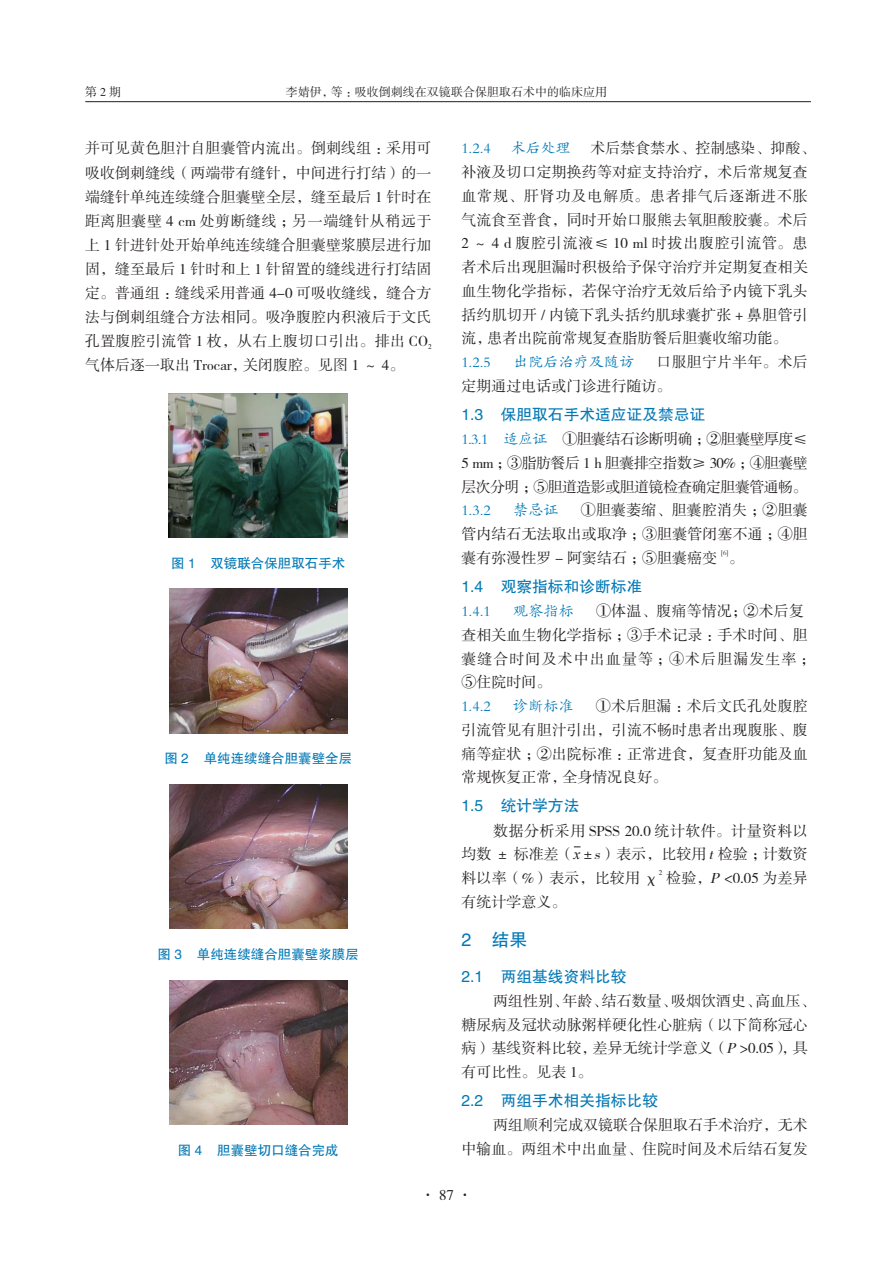
<style>
.page{position:relative;width:893px;height:1263px;background:#fff}
.page>*{position:absolute;margin:0;border:0;box-sizing:border-box;transform-origin:0 0}
._1标题{font:18px "FZHTK GBK1 0";color:#0078b6}
._2标题{font:15.75px "FZHTK GBK1 0";color:#0078b6}
.全文段路样式{font:15px/23.7px "FZSSK GBK1 0";letter-spacing:.005em;color:#231f20;text-align:justify}
.全文段路样式-2{font:15px "FZKTK GBK1 0";letter-spacing:.01em;color:#0078b6}
._4中文标题_1{font:13.5px "FZHTK GBK1 0";color:#0078b6}
.书眉{font:12px "FZSSK GBK1 0";color:#231f20}
.全文段路样式-3{font:7.2px "FZKTK GBK1 0";color:#231f20}
.全文段路样式-4{font:7.2px "FZSSK GBK1 0";color:#231f20}
.s1{font-family:"FZKTK GBK1 0";color:#0078b6}
.s2{font-family:"Times New Roman";font-style:italic}
.s3{font-style:italic}
</style>
<div class="page">
<hr style="left:85px;top:101px;width:726px;height:1px;background:#231f20">
<img style="left:169px;top:393px;width:178px;height:145px">
<img style="left:169px;top:588px;width:179px;height:145px">
<img style="left:169px;top:784px;width:179px;height:144px">
<img style="left:169px;top:980px;width:179px;height:145px">
<p class="书眉" style="left:85px;top:85px;width:37px">第2期</p>
<p class="书眉" style="left:286px;top:86px;width:323px">李婧伊，等：吸收倒刺线在双镜联合保胆取石术中的临床应用</p>
<p class="全文段路样式" style="left:85px;top:137px;width:348px;line-height:24.2px">并可见黄色胆汁自胆囊管内流出。倒刺线组：采用可吸收倒刺缝线（两端带有缝针，中间进行打结）的一端缝针单纯连续缝合胆囊壁全层，缝至最后 1 针时在距离胆囊壁 4 cm 处剪断缝线；另一端缝针从稍远于上 1 针进针处开始单纯连续缝合胆囊壁浆膜层进行加固，缝至最后 1 针时和上 1 针留置的缝线进行打结固定。普通组：缝线采用普通 4-0 可吸收缝线，缝合方法与倒刺组缝合方法相同。吸净腹腔内积液后于文氏孔置腹腔引流管 1 枚，从右上腹切口引出。排出 CO<sub>2</sub>气体后逐一取出 Trocar，关闭腹腔。见图 1 ～ 4。</p>
<p class="全文段路样式-2" style="left:461px;top:140px;width:31px">1.2.4</p>
<p class="全文段路样式-2" style="left:511px;top:140px;width:61px">术后处理</p>
<p class="全文段路样式" style="left:461px;top:137px;width:356px;text-align:left;text-indent:129px">术后禁食禁水、控制感染、抑酸、补液及切口定期换药等对症支持治疗，术后常规复查血常规、肝肾功及电解质。患者排气后逐渐进不胀气流食至普食，同时开始口服熊去氧胆酸胶囊。术后<br>2 ～ 4 d 腹腔引流液≤ 10 ml 时拔出腹腔引流管。患者术后出现胆漏时积极给予保守治疗并定期复查相关血生物化学指标，若保守治疗无效后给予内镜下乳头括约肌切开 / 内镜下乳头括约肌球囊扩张 + 鼻胆管引流，患者出院前常规复查脂肪餐后胆囊收缩功能。</p>
<p class="全文段路样式-2" style="left:461px;top:354px;width:31px">1.2.5</p>
<p class="全文段路样式-2" style="left:513px;top:354px;width:123px">出院后治疗及随访</p>
<p class="全文段路样式" style="left:461px;top:351px;width:348px;text-indent:195px">口服胆宁片半年。术后定期通过电话或门诊进行随访。</p>
<p class="_2标题" style="left:461px;top:405px;width:246px">1.3 保胆取石手术适应证及禁忌证</p>
<p class="全文段路样式" style="left:461px;top:428px;width:348px"><span class="s1">1.3.1 适应证</span> ①胆囊结石诊断明确；②胆囊壁厚度≤ 5 mm ；③脂肪餐后 1 h 胆囊排空指数≥ 30% ；④胆囊壁层次分明；⑤胆道造影或胆道镜检查确定胆囊管通畅。</p>
<p class="全文段路样式-2" style="left:461px;top:502px;width:31px">1.3.2</p>
<p class="全文段路样式-2" style="left:513px;top:502px;width:47px">禁忌证</p>
<p class="全文段路样式" style="left:461px;top:499px;width:348px;text-indent:119px">①胆囊萎缩、胆囊腔消失；②胆囊管内结石无法取出或取净；③胆囊管闭塞不通；④胆囊有弥漫性罗 - 阿窦结石；⑤胆囊癌变</p>
<p class="全文段路样式-3" style="left:721px;top:549px;width:9px">[6]</p>
<p class="_4中文标题_1" style="left:171px;top:556px;width:176px">图 1 双镜联合保胆取石手术</p>
<p class="全文段路样式" style="left:729px;top:547px;width:16px">。</p>
<p class="_4中文标题_1" style="left:164px;top:751px;width:189px">图 2 单纯连续缝合胆囊壁全层</p>
<p class="_4中文标题_1" style="left:158px;top:946px;width:203px">图 3 单纯连续缝合胆囊壁浆膜层</p>
<p class="_4中文标题_1" style="left:178px;top:1142px;width:162px">图 4 胆囊壁切口缝合完成</p>
<p class="_2标题" style="left:461px;top:577px;width:183px">1.4 观察指标和诊断标准</p>
<p class="全文段路样式-2" style="left:461px;top:603px;width:31px">1.4.1</p>
<p class="全文段路样式-2" style="left:513px;top:603px;width:62px">观察指标</p>
<p class="全文段路样式" style="left:461px;top:600px;width:355px;text-align:left;text-indent:135px">①体温、腹痛等情况；②术后复查相关血生物化学指标；③手术记录：手术时间、胆囊缝合时间及术中出血量等；④术后胆漏发生率；<br>⑤住院时间。</p>
<p class="全文段路样式-2" style="left:461px;top:698px;width:31px">1.4.2</p>
<p class="全文段路样式-2" style="left:513px;top:698px;width:62px">诊断标准</p>
<p class="全文段路样式" style="left:461px;top:695px;width:348px;text-indent:135px">①术后胆漏：术后文氏孔处腹腔引流管见有胆汁引出，引流不畅时患者出现腹胀、腹痛等症状；②出院标准：正常进食，复查肝功能及血常规恢复正常，全身情况良好。</p>
<p class="_2标题" style="left:461px;top:797px;width:120px">1.5 统计学方法</p>
<p class="全文段路样式" style="left:461px;top:819px;width:348px;text-indent:32px">数据分析采用 SPSS 20.0 统计软件。计量资料以均数 ± 标准差（<span class="s2">x</span>±<span class="s3">s</span>）表示，比较用 <span class="s3">t</span>检验；计数资料以率（%）表示，比较用 χ</p>
<p class="全文段路样式-4" style="left:659px;top:869px;width:5px">2</p>
<p class="全文段路样式" style="left:666px;top:867px;width:143px">检验，<span class="s3">P</span> &lt;0.05 为差异</p>
<p class="全文段路样式" style="left:461px;top:891px;width:106px">有统计学意义。</p>
<p class="_1标题" style="left:461px;top:930px;width:67px">2 结果</p>
<p class="_2标题" style="left:461px;top:968px;width:167px">2.1 两组基线资料比较</p>
<p class="全文段路样式" style="left:461px;top:990px;width:356px;text-align:left;text-indent:32px">两组性别、年龄、结石数量、吸烟饮酒史、高血压、糖尿病及冠状动脉粥样硬化性心脏病（以下简称冠心病）基线资料比较，差异无统计学意义（<span class="s3">P</span>&gt;0.05），具有可比性。见表 1。</p>
<p class="_2标题" style="left:461px;top:1091px;width:198px">2.2 两组手术相关指标比较</p>
<p class="全文段路样式" style="left:461px;top:1114px;width:348px;text-align:right">两组顺利完成双镜联合保胆取石手术治疗，无术<br>中输血。两组术中出血量、住院时间及术后结石复发</p>
<p class="全文段路样式" style="left:420px;top:1184px;width:54px">· 87 ·</p>
</div>
